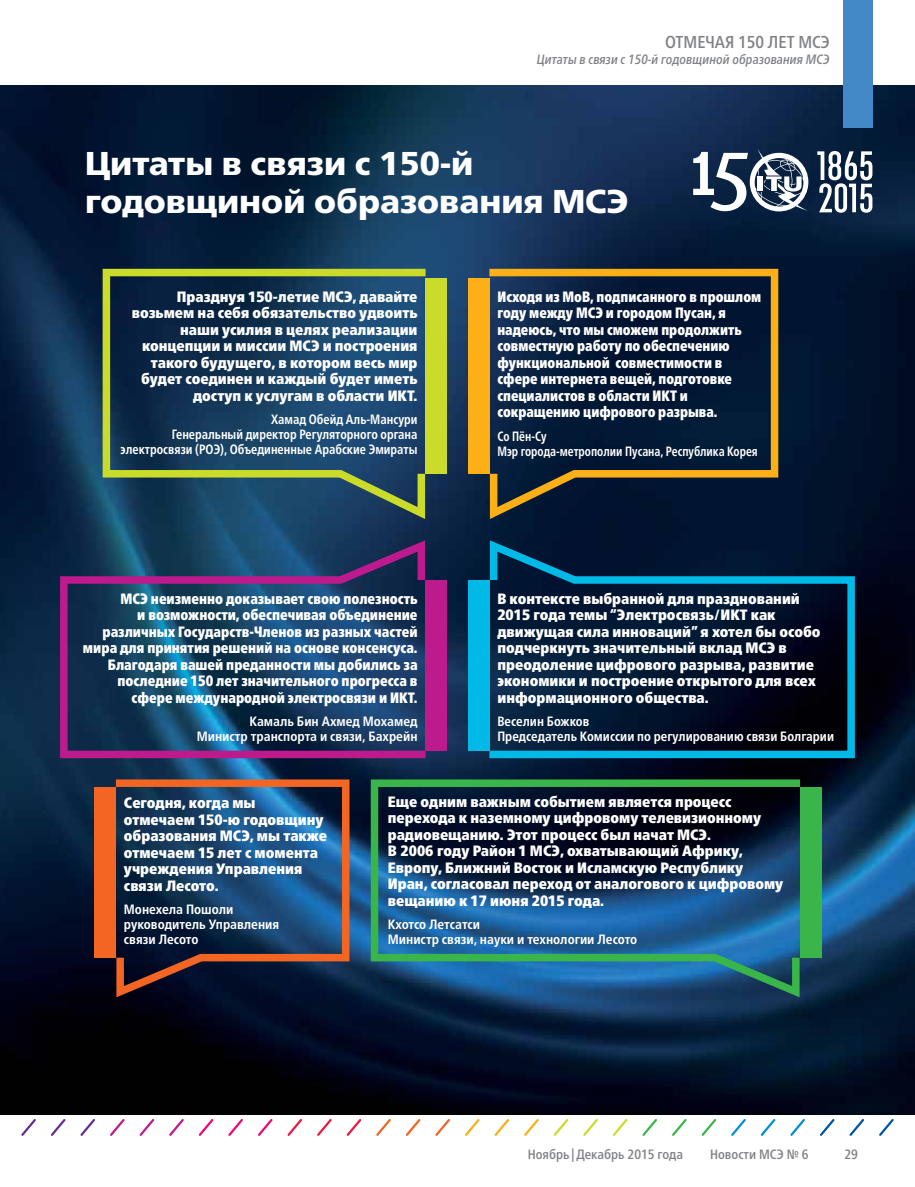
<style>
.page{position:relative;width:915px;height:1187px;background:#fff}
.page>*{position:absolute;margin:0;border:0;box-sizing:border-box;transform-origin:0 0}
.t1{font:900 33px/38.2px "Frutiger Neue LTW1 G";color:#fff}
.t2{font:500 condensed 17.25px "Frutiger Neue LTW1 G";color:#808285}
.t3{font:900 condensed 15px/16.5px "Frutiger Neue LTW1 G";color:#fff}
.t4{font:900 condensed 15px/16.5px "Frutiger Neue LTW1 G";color:#fff;text-align:right;scale:.92 1}
.t5{font:900 condensed 15px/16.5px "Frutiger Neue LTW1 G";color:#fff;scale:.9 1}
.t6{font:700 condensed 13.5px/15px "Frutiger Neue LTW1 G";color:#fff}
.t7{font:700 condensed 13.5px/15px "Frutiger Neue LTW1 G";color:#fff;text-align:right;scale:.92 1}
.t8{font:700 condensed 13.5px/15px "Frutiger Neue LTW1 G";color:#fff;scale:.87 1}
.t9{font:italic 500 condensed 13.5px "Frutiger Neue LTW1 G";color:#808285}
.t10{font:500 condensed 13.5px "Frutiger Neue LTW1 G";color:#808285}
</style>
<div class="page">
<img style="left:0;top:85px;width:914px;height:1029px">
<svg style="left:817px;top:151px;width:55px;height:62px"></svg>
<svg style="left:693px;top:149px;width:115px;height:62px"></svg>
<svg style="left:21px;top:1119px;width:15px;height:17px"></svg>
<svg style="left:51px;top:1119px;width:15px;height:17px"></svg>
<svg style="left:80px;top:1119px;width:15px;height:17px"></svg>
<svg style="left:110px;top:1119px;width:15px;height:17px"></svg>
<svg style="left:139px;top:1119px;width:16px;height:17px"></svg>
<svg style="left:169px;top:1119px;width:15px;height:17px"></svg>
<svg style="left:198px;top:1119px;width:16px;height:17px"></svg>
<svg style="left:228px;top:1119px;width:15px;height:17px"></svg>
<svg style="left:258px;top:1119px;width:15px;height:17px"></svg>
<svg style="left:287px;top:1119px;width:15px;height:17px"></svg>
<svg style="left:317px;top:1119px;width:15px;height:17px"></svg>
<svg style="left:346px;top:1119px;width:16px;height:17px"></svg>
<svg style="left:376px;top:1119px;width:15px;height:17px"></svg>
<svg style="left:405px;top:1119px;width:16px;height:17px"></svg>
<svg style="left:435px;top:1119px;width:15px;height:17px"></svg>
<svg style="left:465px;top:1119px;width:15px;height:17px"></svg>
<svg style="left:494px;top:1119px;width:16px;height:17px"></svg>
<svg style="left:524px;top:1119px;width:15px;height:17px"></svg>
<svg style="left:553px;top:1119px;width:16px;height:17px"></svg>
<svg style="left:583px;top:1119px;width:15px;height:17px"></svg>
<svg style="left:613px;top:1119px;width:15px;height:17px"></svg>
<svg style="left:642px;top:1119px;width:15px;height:17px"></svg>
<svg style="left:672px;top:1119px;width:15px;height:17px"></svg>
<svg style="left:701px;top:1119px;width:16px;height:17px"></svg>
<svg style="left:731px;top:1119px;width:15px;height:17px"></svg>
<svg style="left:760px;top:1119px;width:16px;height:17px"></svg>
<svg style="left:790px;top:1119px;width:15px;height:17px"></svg>
<svg style="left:820px;top:1119px;width:15px;height:17px"></svg>
<svg style="left:849px;top:1119px;width:15px;height:17px"></svg>
<svg style="left:879px;top:1119px;width:15px;height:17px"></svg>
<div style="left:842px;top:0;width:30px;height:128px;background:#4389c8"></div>
<svg style="left:99px;top:265px;width:334px;height:260px;background:#22475a"></svg>
<div style="left:425px;top:278px;width:21px;height:195px;background:#cbdb2a"></div>
<svg style="left:367px;top:775px;width:440px;height:227px;background:#134060"></svg>
<div style="left:799px;top:787px;width:22px;height:170px;background:#39b54a"></div>
<svg style="left:56px;top:534px;width:377px;height:227px;background:#233c66"></svg>
<div style="left:425px;top:580px;width:21px;height:170px;background:#bd1a8d"></div>
<svg style="left:481px;top:534px;width:377px;height:227px;background:#02213b"></svg>
<div style="left:468px;top:580px;width:21px;height:170px;background:#00b9e7"></div>
<svg style="left:481px;top:265px;width:300px;height:260px;background:#182534"></svg>
<div style="left:468px;top:278px;width:21px;height:195px;background:#fcaf17"></div>
<svg style="left:108px;top:775px;width:245px;height:227px;background:#253b58"></svg>
<div style="left:95px;top:787px;width:21px;height:170px;background:#f26522"></div>
<p class="t2" style="left:665px;top:32px;width:166px">ОТМЕЧАЯ 150 ЛЕТ МСЭ</p>
<p class="t9" style="left:536px;top:52px;width:294px">Цитаты в связи с 150-й годовщиной образования МСЭ</p>
<h1 class="t1" style="left:85px;top:144px;width:545px">Цитаты в связи с 150-й годовщиной образования МСЭ</h1>
<p class="t3" style="left:132px;top:288px;width:287px;text-align:right">Празднуя 150-летие МСЭ, давайте возьмем на себя обязательство удвоить наши усилия в целях реализации концепции и миссии МСЭ и построения такого будущего, в котором весь мир будет соединен и каждый будет иметь доступ к услугам в области ИКТ.</p>
<p class="t7" style="left:120px;top:412px;width:324px">Хамад Обейд Аль-Мансури<br>Генеральный директор Регуляторного органа электросвязи (РОЭ), Объединенные Арабские Эмираты</p>
<p class="t4" style="left:83px;top:590px;width:365px">МСЭ неизменно доказывает свою полезность<br>и возможности, обеспечивая объединение различных Государств-Членов из разных частей мира для принятия решений на основе консенсуса.<br>Благодаря вашей преданности мы добились за последние 150 лет значительного прогресса в сфере международной электросвязи и ИКТ.</p>
<p class="t6" style="left:197px;top:714px;width:222px;text-align:right">Камаль Бин Ахмед Мохамед<br>Министр транспорта и связи, Бахрейн</p>
<p class="t5" style="left:497px;top:288px;width:294px">Исходя из МоВ, подписанного в прошлом году между МСЭ и городом Пусан, я надеюсь, что мы сможем продолжить совместную работу по обеспечению функциональной совместимости в сфере интернета вещей, подготовке специалистов в области ИКТ и сокращению цифрового разрыва.</p>
<p class="t8" style="left:497px;top:428px;width:301px">Со Пён-Су<br>Мэр города-метрополии Пусана, Республика Корея</p>
<p class="t3" style="left:497px;top:590px;width:324px">В контексте выбранной для празднований 2015 года темы “Электросвязь/ИКТ как движущая сила инноваций” я хотел бы особо подчеркнуть значительный вклад МСЭ в преодоление цифрового разрыва, развитие экономики и построение открытого для всех информационного общества.</p>
<p class="t6" style="left:497px;top:714px;width:338px">Веселин Божков<br>Председатель Комиссии по регулированию связи Болгарии</p>
<p class="t3" style="left:124px;top:794px;width:204px">Сегодня, когда мы отмечаем 150-ю годовщину образования МСЭ, мы также отмечаем 15 лет с момента учреждения Управления связи Лесото.</p>
<p class="t6" style="left:124px;top:901px;width:157px">Монехела Пошоли руководитель Управления связи Лесото</p>
<p class="t3" style="left:387px;top:793px;width:397px">Еще одним важным событием является процесс перехода к наземному цифровому телевизионному радиовещанию. Этот процесс был начат МСЭ.<br>В 2006 году Район 1 МСЭ, охватывающий Африку, Европу, Ближний Восток и Исламскую Республику Иран, согласовал переход от аналогового к цифровому вещанию к 17 июня 2015 года.</p>
<p class="t6" style="left:387px;top:916px;width:251px">Кхотсо Летсатси<br>Министр связи, науки и технологии Лесото</p>
<p class="t10" style="left:527px;top:1146px;width:157px">Ноябрь |Декабрь 2015 года</p>
<p class="t10" style="left:710px;top:1146px;width:100px">Новости МСЭ № 6</p>
<p class="t10" style="left:844px;top:1146px;width:15px">29</p>
</div>
